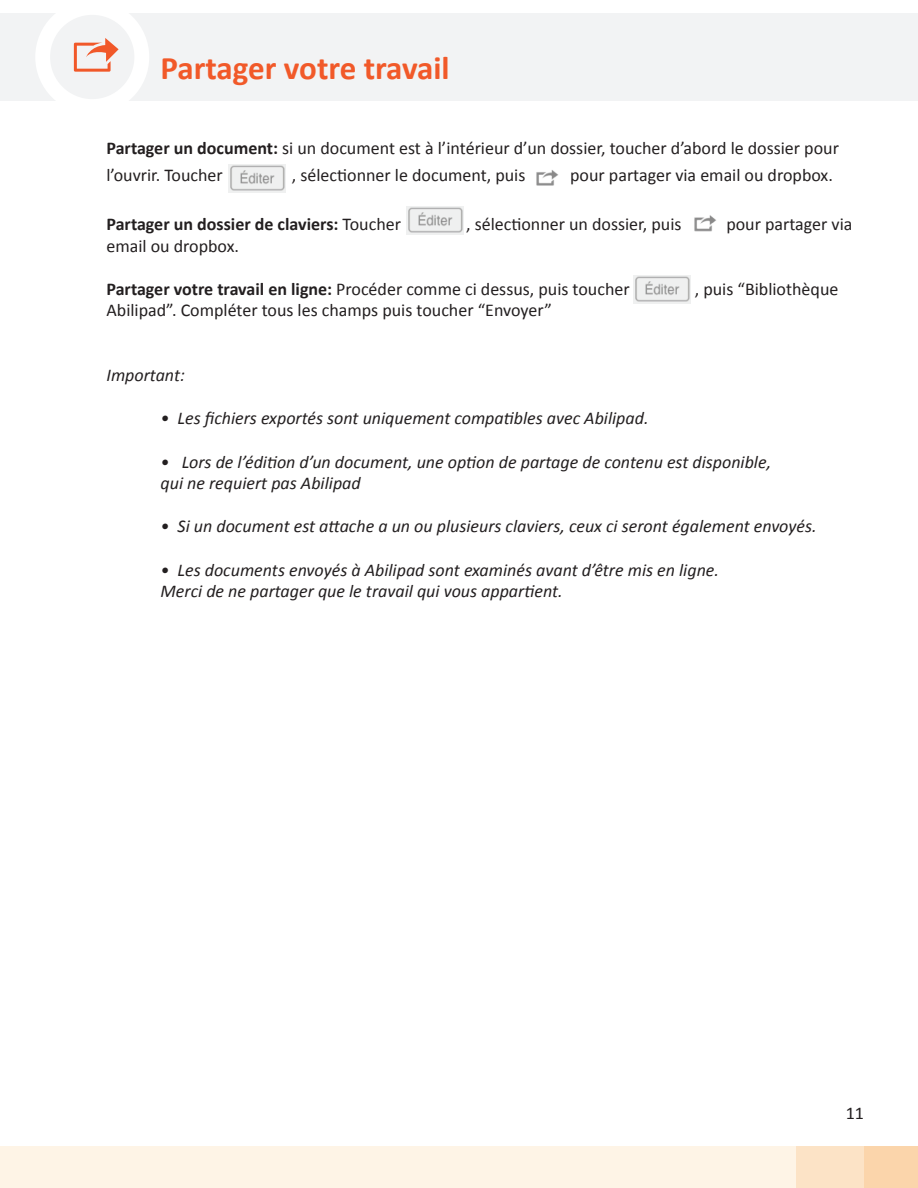
<style>
.page{position:relative;width:918px;height:1188px;background:#fff}
.page>*{position:absolute;margin:0;border:0;box-sizing:border-box;transform-origin:0 0}
.t1{font:700 33px "Calibri";color:#f15929}
.t2{font:18px/27px "Calibri";color:#231f20}
.t3{font:italic 18px/21.6px "Calibri";color:#231f20}
.t4{font:700 18px "Calibri";color:#231f20}
.s1{font-weight:700}
.s2{font-weight:400}
</style>
<div class="page">
<div style="left:0;top:13px;width:918px;height:88px;background:#f2f3f4"></div>
<div style="left:35px;top:0;width:114px;height:114px;background:#fff;border-radius:50%"></div>
<div style="left:50px;top:15px;width:84px;height:84px;background:#f2f3f4;border-radius:50%"></div>
<div style="left:0;top:1146px;width:918px;height:42px;background:#fef4e6"></div>
<div style="left:796px;top:1146px;width:122px;height:42px;background:#fce3c6"></div>
<div style="left:864px;top:1146px;width:54px;height:42px;background:#fbd5ab"></div>
<svg style="left:74px;top:38px;width:45px;height:34px"></svg>
<img style="left:536px;top:170px;width:22px;height:16px">
<img style="left:694px;top:215px;width:22px;height:17px">
<img style="left:406px;top:207px;width:58px;height:27px">
<img style="left:228px;top:165px;width:57px;height:27px">
<img style="left:633px;top:276px;width:57px;height:27px">
<h1 class="t1" style="left:160px;top:47px;width:291px">Partager votre travail</h1>
<p class="t2" style="left:106px;top:134px;width:734px"><span class="s1">Partager un document:</span> si un document est à l’intérieur d’un dossier, toucher d’abord le dossier pour l’ouvrir. Toucher</p>
<p class="t2" style="left:292px;top:161px;width:235px">, sélectionner le document, puis</p>
<p class="t2" style="left:570px;top:161px;width:264px">pour partager via email ou dropbox.</p>
<p class="t4" style="left:106px;top:213px;width:296px">Partager un dossier de claviers: <span class="s2">Toucher</span></p>
<p class="t2" style="left:466px;top:210px;width:217px">, sélectionner un dossier, puis</p>
<p class="t2" style="left:726px;top:210px;width:128px">pour partager via</p>
<p class="t2" style="left:106px;top:231px;width:134px">email ou dropbox.</p>
<p class="t2" style="left:106px;top:274px;width:525px"><span class="s1">Partager votre travail en ligne:</span> Procéder comme ci dessus, puis toucher</p>
<p class="t2" style="left:695px;top:274px;width:145px">, puis “Bibliothèque</p>
<p class="t2" style="left:106px;top:296px;width:447px">Abilipad”. Compléter tous les champs puis toucher “Envoyer”</p>
<p class="t3" style="left:106px;top:364px;width:80px">Important:</p>
<p class="t3" style="left:160px;top:407px;width:490px">• Les fichiers exportés sont uniquement compatibles avec Abilipad.</p>
<p class="t3" style="left:160px;top:450px;width:612px">• Lors de l’édition d’un document, une option de partage de contenu est disponible, qui ne requiert pas Abilipad</p>
<p class="t3" style="left:160px;top:515px;width:658px">• Si un document est attache a un ou plusieurs claviers, ceux ci seront également envoyés.</p>
<p class="t3" style="left:160px;top:558px;width:560px">• Les documents envoyés à Abilipad sont examinés avant d’être mis en ligne.<br>Merci de ne partager que le travail qui vous appartient.</p>
<p class="t2" style="left:846px;top:1099px;width:20px">11</p>
</div>
